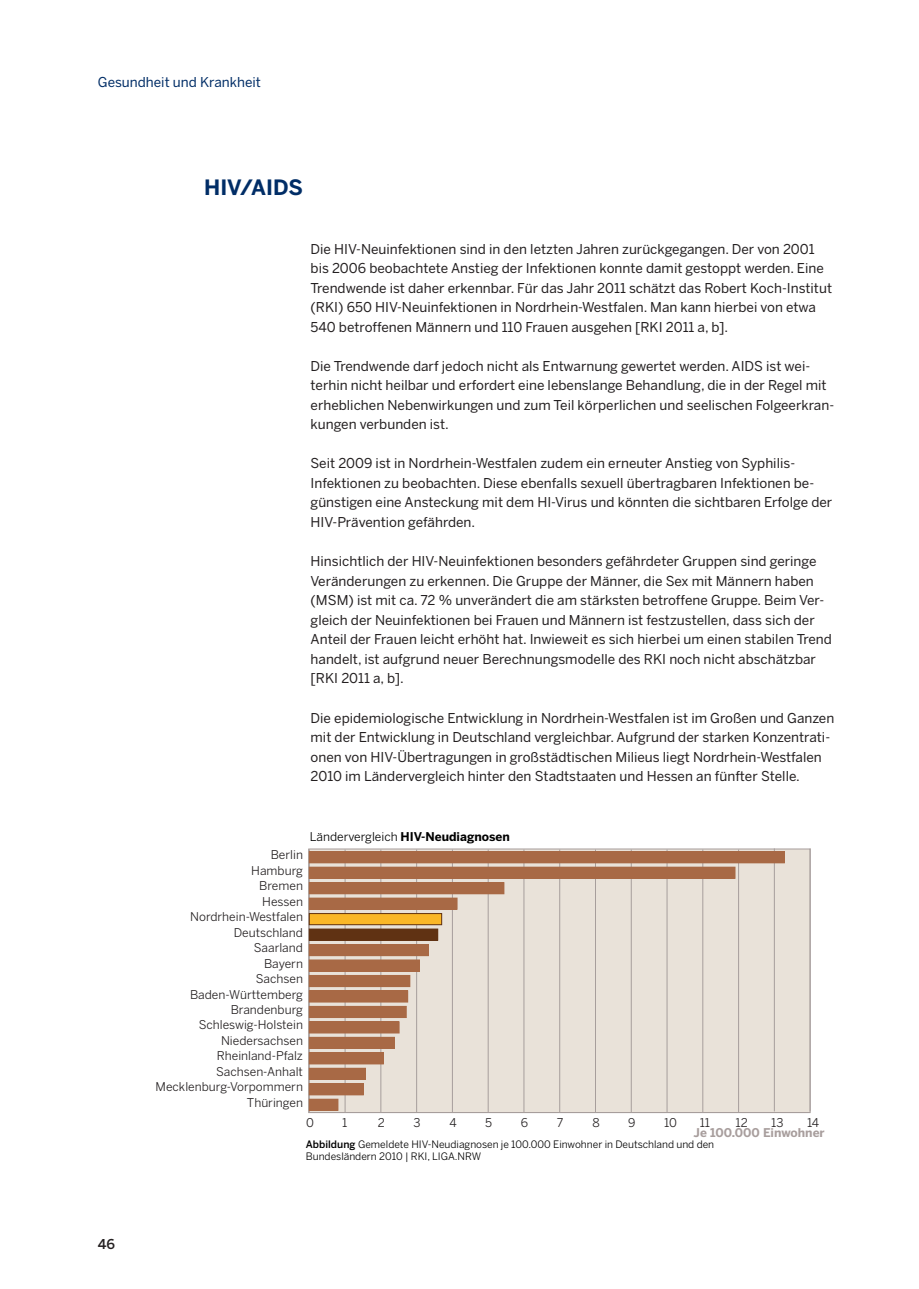
<style>
.page{position:relative;width:919px;height:1289px;background:#fff}
.page>*{position:absolute;margin:0;border:0;box-sizing:border-box;transform-origin:0 0}
.t1{font:700 21px "Benton Sans";color:#002d66}
.t2{font:13.5px/19.5px "Benton Sans";color:#231f20}
.t3{font:13.5px "Benton Sans";color:#002d66}
.t4{font:500 13.5px "Benton Sans";color:#231f20}
.t5{font:12px "Benton Sans";color:#231f20}
.t6{font:700 12px "Benton Sans";color:#000}
.t7{font:700 12px "Benton Sans";color:#a89e9d}
.t8{font:10.2px/11.2px "Benton Sans";color:#000}
.s1{font-weight:400}
.s2{font-weight:500}
</style>
<div class="page">
<div style="left:309px;top:849px;width:501px;height:263px;background:#e9e2d9"></div>
<hr style="left:309px;top:1112px;width:501px;height:1px;background:#a79e9c">
<hr style="left:309px;top:849px;width:1px;height:263px;background:#a79e9c">
<hr style="left:344px;top:849px;width:1px;height:263px;background:#a79e9c">
<hr style="left:380px;top:849px;width:1px;height:263px;background:#a79e9c">
<hr style="left:416px;top:849px;width:1px;height:263px;background:#a79e9c">
<hr style="left:452px;top:849px;width:1px;height:263px;background:#a79e9c">
<hr style="left:487px;top:849px;width:1px;height:263px;background:#a79e9c">
<hr style="left:523px;top:849px;width:1px;height:263px;background:#a79e9c">
<hr style="left:559px;top:849px;width:1px;height:263px;background:#a79e9c">
<hr style="left:595px;top:849px;width:1px;height:263px;background:#a79e9c">
<hr style="left:630px;top:849px;width:1px;height:263px;background:#a79e9c">
<hr style="left:666px;top:849px;width:1px;height:263px;background:#a79e9c">
<hr style="left:702px;top:849px;width:1px;height:263px;background:#a79e9c">
<hr style="left:738px;top:849px;width:1px;height:263px;background:#a79e9c">
<hr style="left:773px;top:848px;width:1px;height:263px;background:#a79e9c">
<hr style="left:809px;top:848px;width:1px;height:263px;background:#a79e9c">
<div style="left:309px;top:851px;width:475px;height:11px;background:#a86945"></div>
<div style="left:309px;top:851px;width:475px;height:12px;border:1px solid #a86945"></div>
<div style="left:309px;top:867px;width:426px;height:11px;background:#a86945"></div>
<div style="left:309px;top:866px;width:426px;height:12px;border:1px solid #a86945"></div>
<div style="left:309px;top:882px;width:195px;height:11px;background:#a86945"></div>
<div style="left:309px;top:882px;width:195px;height:12px;border:1px solid #a86945"></div>
<div style="left:309px;top:898px;width:148px;height:11px;background:#a86945"></div>
<div style="left:309px;top:897px;width:148px;height:12px;border:1px solid #a86945"></div>
<div style="left:309px;top:913px;width:132px;height:11px;background:#fab727"></div>
<div style="left:309px;top:913px;width:133px;height:12px;border:1px solid #603213"></div>
<div style="left:309px;top:929px;width:128px;height:11px;background:#603213"></div>
<div style="left:309px;top:928px;width:129px;height:12px;border:1px solid #603213"></div>
<div style="left:309px;top:944px;width:119px;height:11px;background:#a86945"></div>
<div style="left:309px;top:944px;width:120px;height:12px;border:1px solid #a86945"></div>
<div style="left:309px;top:960px;width:110px;height:11px;background:#a86945"></div>
<div style="left:309px;top:959px;width:111px;height:12px;border:1px solid #a86945"></div>
<div style="left:309px;top:975px;width:101px;height:11px;background:#a86945"></div>
<div style="left:309px;top:975px;width:101px;height:12px;border:1px solid #a86945"></div>
<div style="left:309px;top:990px;width:98px;height:12px;background:#a86945"></div>
<div style="left:309px;top:1006px;width:97px;height:11px;background:#a86945"></div>
<div style="left:309px;top:1005px;width:97px;height:12px;border:1px solid #a86945"></div>
<div style="left:309px;top:1021px;width:90px;height:11px;background:#a86945"></div>
<div style="left:309px;top:1021px;width:90px;height:12px;border:1px solid #a86945"></div>
<div style="left:309px;top:1037px;width:85px;height:11px;background:#a86945"></div>
<div style="left:309px;top:1036px;width:86px;height:12px;border:1px solid #a86945"></div>
<div style="left:309px;top:1052px;width:74px;height:11px;background:#a86945"></div>
<div style="left:309px;top:1052px;width:75px;height:12px;border:1px solid #a86945"></div>
<div style="left:309px;top:1068px;width:56px;height:11px;background:#a86945"></div>
<div style="left:309px;top:1067px;width:57px;height:12px;border:1px solid #a86945"></div>
<div style="left:309px;top:1083px;width:54px;height:11px;background:#a86945"></div>
<div style="left:309px;top:1083px;width:55px;height:12px;border:1px solid #a86945"></div>
<div style="left:309px;top:1099px;width:29px;height:11px;background:#a86945"></div>
<div style="left:309px;top:1098px;width:29px;height:12px;border:1px solid #a86945"></div>
<p class="t3" style="left:98px;top:74px;width:165px">Gesundheit und Krankheit</p>
<h1 class="t1" style="left:204px;top:175px;width:100px">HIV/AIDS</h1>
<p class="t2" style="left:310px;top:239px;width:523px">Die HIV-Neuinfektionen sind in den letzten Jahren zurückgegangen. Der von 2001 bis 2006 beobachtete Anstieg der Infektionen konnte damit gestoppt werden. Eine Trendwende ist daher erkennbar. Für das Jahr 2011 schätzt das Robert Koch-Institut (RKI) 650 HIV-Neuinfektionen in Nordrhein-Westfalen. Man kann hierbei von etwa 540 betroffenen Männern und 110 Frauen ausgehen [RKI 2011 a, b].</p>
<p class="t2" style="left:310px;top:356px;width:525px">Die Trendwende darf jedoch nicht als Entwarnung gewertet werden. AIDS ist wei&shy;terhin nicht heilbar und erfordert eine lebenslange Behandlung, die in der Regel mit erheblichen Nebenwirkungen und zum Teil körperlichen und seelischen Folgeerkran&shy;kungen verbunden ist.</p>
<p class="t2" style="left:310px;top:453px;width:523px">Seit 2009 ist in Nordrhein-Westfalen zudem ein erneuter Anstieg von Syphilis-Infektionen zu beobachten. Diese ebenfalls sexuell übertragbaren Infektionen be&shy;günstigen eine Ansteckung mit dem HI-Virus und könnten die sichtbaren Erfolge der HIV-Prävention gefährden.</p>
<p class="t2" style="left:310px;top:551px;width:523px">Hinsichtlich der HIV-Neuinfektionen besonders gefährdeter Gruppen sind geringe Veränderungen zu erkennen. Die Gruppe der Männer, die Sex mit Männern haben (MSM) ist mit ca. 72 % unverändert die am stärksten betroffene Gruppe. Beim Ver&shy;gleich der Neuinfektionen bei Frauen und Männern ist festzustellen, dass sich der Anteil der Frauen leicht erhöht hat. Inwieweit es sich hierbei um einen stabilen Trend handelt, ist aufgrund neuer Berechnungsmodelle des RKI noch nicht abschätzbar [RKI 2011 a, b].</p>
<p class="t2" style="left:310px;top:708px;width:525px">Die epidemiologische Entwicklung in Nordrhein-Westfalen ist im Großen und Ganzen mit der Entwicklung in Deutschland vergleichbar. Aufgrund der starken Konzentrati&shy;onen von HIV-Übertragungen in großstädtischen Milieus liegt Nordrhein-Westfalen 2010 im Ländervergleich hinter den Stadtstaaten und Hessen an fünfter Stelle.</p>
<p class="t5" style="left:271px;top:847px;width:34px">Berlin</p>
<p class="t5" style="left:251px;top:863px;width:53px">Hamburg</p>
<p class="t5" style="left:259px;top:878px;width:45px">Bremen</p>
<p class="t5" style="left:262px;top:894px;width:42px">Hessen</p>
<p class="t5" style="left:190px;top:909px;width:114px">Nordrhein-Westfalen</p>
<p class="t5" style="left:234px;top:925px;width:71px">Deutschland</p>
<p class="t5" style="left:254px;top:940px;width:51px">Saarland</p>
<p class="t5" style="left:264px;top:956px;width:40px">Bayern</p>
<p class="t5" style="left:256px;top:971px;width:49px">Sachsen</p>
<p class="t5" style="left:190px;top:987px;width:114px">Baden-Württemberg</p>
<p class="t5" style="left:231px;top:1002px;width:74px">Brandenburg</p>
<p class="t5" style="left:199px;top:1018px;width:106px">Schleswig-Holstein</p>
<p class="t5" style="left:221px;top:1033px;width:83px">Niedersachsen</p>
<p class="t5" style="left:217px;top:1048px;width:88px">Rheinland-Pfalz</p>
<p class="t5" style="left:216px;top:1064px;width:88px">Sachsen-Anhalt</p>
<p class="t5" style="left:155px;top:1079px;width:149px">Mecklenburg-Vorpommern</p>
<p class="t5" style="left:247px;top:1095px;width:57px">Thüringen</p>
<p class="t6" style="left:309px;top:829px;width:201px"><span class="s1">Ländervergleich</span> HIV-Neudiagnosen</p>
<p class="t5" style="left:306px;top:1115px;width:9px">0</p>
<p class="t5" style="left:342px;top:1115px;width:7px">1</p>
<p class="t5" style="left:378px;top:1115px;width:9px">2</p>
<p class="t5" style="left:413px;top:1115px;width:9px">3</p>
<p class="t5" style="left:449px;top:1115px;width:9px">4</p>
<p class="t5" style="left:485px;top:1115px;width:8px">5</p>
<p class="t5" style="left:521px;top:1115px;width:9px">6</p>
<p class="t5" style="left:556px;top:1115px;width:8px">7</p>
<p class="t5" style="left:592px;top:1115px;width:9px">8</p>
<p class="t5" style="left:628px;top:1115px;width:9px">9</p>
<p class="t5" style="left:664px;top:1115px;width:14px">10</p>
<p class="t5" style="left:699px;top:1115px;width:12px">11</p>
<p class="t5" style="left:735px;top:1115px;width:14px">12</p>
<p class="t5" style="left:771px;top:1115px;width:14px">13</p>
<p class="t5" style="left:807px;top:1115px;width:13px">14</p>
<p class="t7" style="left:693px;top:1125px;width:133px">Je 100.000 Einwohner</p>
<p class="t4" style="left:98px;top:1235px;width:19px">46</p>
<p class="t8" style="left:306px;top:1138px;width:410px"><span class="s2">Abbildung</span> Gemeldete HIV-Neudiagnosen je 100.000 Einwohner in Deutschland und den<br>Bundesländern 2010 | RKI, LIGA.NRW</p>
</div>
